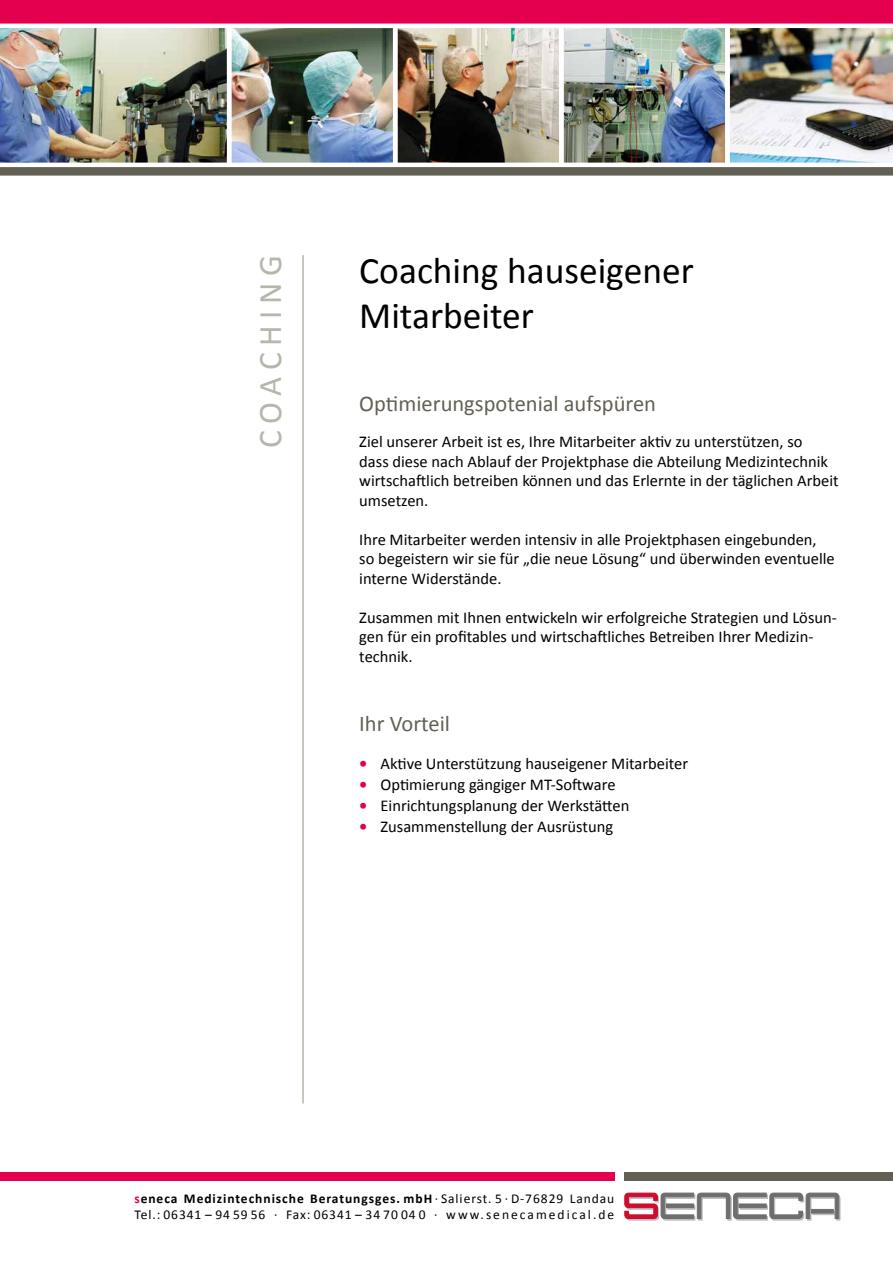
<style>
.page{position:relative;width:893px;height:1263px;background:#fff}
.page>*{position:absolute;margin:0;border:0;box-sizing:border-box;transform-origin:0 0}
.t1{font:37.5px/45px "Calibri";color:#000}
.t2{font:33px "Calibri";letter-spacing:.2em;color:#b6b6ac}
.t3{font:22.5px "Calibri";color:#626054}
.t4{font:16.5px/19.5px "Calibri";color:#000}
.t5{font:13.5px/16.5px "Calibri";letter-spacing:.07em;color:#000}
.s1{font-weight:700;color:#e5004f}
.s2{font-weight:700}
</style>
<div class="page">
<svg style="left:624px;top:1193px;width:216px;height:27px"></svg>
<div style="left:624px;top:1172px;width:269px;height:9px;background:#626054"></div>
<div style="left:0;top:1172px;width:614px;height:9px;background:#e5004f"></div>
<img style="left:0;top:0;width:893px;height:176px">
<hr style="left:302px;top:255px;width:2px;height:848px;background:#b6b6ac">
<h2 class="t2" style="left:250px;top:448px;width:194px;rotate:-90deg">COACHING</h2>
<h1 class="t1" style="left:359px;top:247px;width:336px">Coaching hauseigener<br>Mitarbeiter</h1>
<h3 class="t3" style="left:359px;top:389px;width:298px">Optimierungspotenial aufspüren</h3>
<p class="t4" style="left:359px;top:431px;width:481px">Ziel unserer Arbeit ist es, Ihre Mitarbeiter aktiv zu unterstützen, so<br>dass diese nach Ablauf der Projektphase die Abteilung Medizintechnik wirtschaftlich betreiben können und das Erlernte in der täglichen Arbeit umsetzen.</p>
<p class="t4" style="left:359px;top:529px;width:477px">Ihre Mitarbeiter werden intensiv in alle Projektphasen eingebunden, so begeistern wir sie für „die neue Lösung“ und überwinden eventuelle interne Widerstände.</p>
<p class="t4" style="left:359px;top:607px;width:479px">Zusammen mit Ihnen entwickeln wir erfolgreiche Strategien und Lösun&shy;gen für ein profitables und wirtschaftliches Betreiben Ihrer Medizin&shy;technik.</p>
<h3 class="t3" style="left:359px;top:710px;width:92px">Ihr Vorteil</h3>
<p class="t4" style="left:359px;top:753px;width:330px"><span class="s1">•</span> Aktive Unterstützung hauseigener Mitarbeiter</p>
<p class="t4" style="left:359px;top:774px;width:258px"><span class="s1">•</span> Optimierung gängiger MT-Software</p>
<p class="t4" style="left:359px;top:795px;width:272px"><span class="s1">•</span> Einrichtungsplanung der Werkstätten</p>
<p class="t4" style="left:359px;top:816px;width:255px"><span class="s1">•</span> Zusammenstellung der Ausrüstung</p>
<p class="t5" style="left:134px;top:1189px;width:481px"><span class="s1">s</span><span class="s2">eneca Medizintechnische Beratungsges. mbH</span> · Salierst. 5 · D-76829 Landau<br>Tel.: 06341 – 94 59 56 · Fax: 06341 – 34 70 04 0 · www.senecamedical.de</p>
</div>
